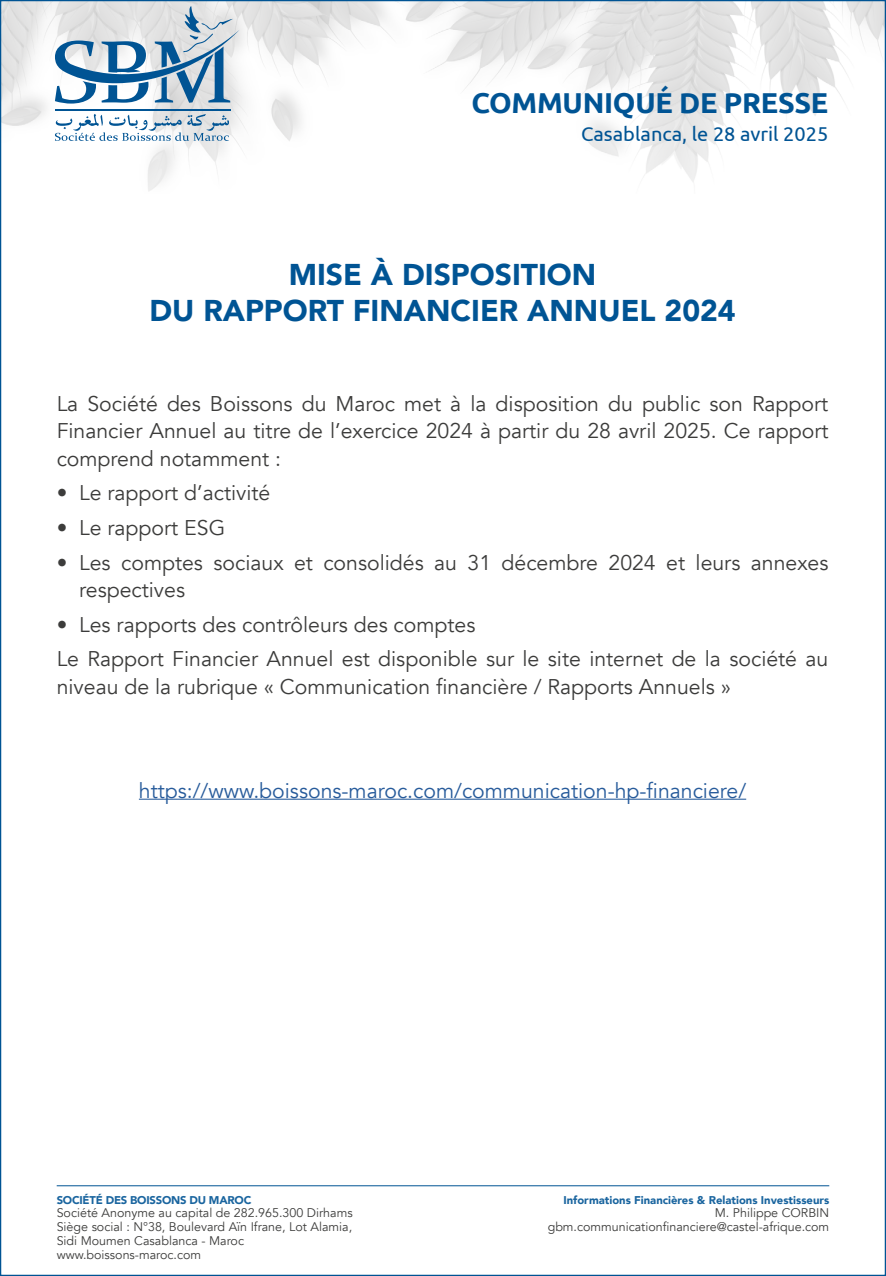
<style>
.page{position:relative;width:886px;height:1276px;background:#fff}
.page>*{position:absolute;margin:0;border:0;box-sizing:border-box;transform-origin:0 0}
.t1{font:900 30px/36px "Avenir";color:#005494;text-align:center}
.t2{font:700 28.75px "Ubuntu";letter-spacing:-.01em;color:#005494}
.t3{font:21.25px/27.5px "Avenir";color:#3c3c3b}
.t4{font:21.25px "Avenir";color:#275b9b}
.t5{font:20px "Ubuntu";color:#005494}
.t6{font:12.5px/13.8px "Avenir";color:#3c3c3b}
.t7{font:900 11.25px "Avenir";color:#1a659f}
.t8{font:900 11.25px "Avenir";letter-spacing:-.02em;color:#1a659f}
</style>
<div class="page">
<img style="left:2px;top:2px;width:882px;height:189px">
<hr style="left:57px;top:1185px;width:772px;height:1px;background:#005494">
<svg style="left:55px;top:114px;width:174px;height:27px"></svg>
<hr style="left:55px;top:110px;width:175px;height:1px;background:#005494">
<svg style="left:55px;top:6px;width:185px;height:98px"></svg>
<hr style="left:139px;top:798px;width:607px;height:1px;background:#275b9b">
<h2 class="t2" style="left:471px;top:86px;width:358px">COMMUNIQUÉ DE PRESSE</h2>
<p class="t5" style="left:581px;top:122px;width:249px">Casablanca, le 28 avril 2025</p>
<h1 class="t1" style="left:149px;top:256px;width:588px">MISE À DISPOSITION<br>DU RAPPORT FINANCIER ANNUEL 2024</h1>
<p class="t3" style="left:57px;top:390px;width:773px;text-align:justify">La Société des Boissons du Maroc met à la disposition du public son Rapport Financier Annuel au titre de l’exercice 2024 à partir du 28 avril 2025. Ce rapport comprend notamment :</p>
<p class="t3" style="left:57px;top:480px;width:215px">• Le rapport d’activité</p>
<p class="t3" style="left:57px;top:514px;width:170px">• Le rapport ESG</p>
<p class="t3" style="left:79px;top:549px;width:751px;text-indent:-23px">• Les comptes sociaux et consolidés au 31 décembre 2024 et leurs annexes respectives</p>
<p class="t3" style="left:57px;top:607px;width:773px;line-height:34.6px">• Les rapports des contrôleurs des comptes<br>Le Rapport Financier Annuel est disponible sur le site internet de la société au</p>
<p class="t3" style="left:57px;top:673px;width:676px">niveau de la rubrique « Communication financière / Rapports Annuels »</p>
<p class="t4" style="left:139px;top:777px;width:609px">https://www.boissons-maroc.com/communication-hp-financiere/</p>
<p class="t8" style="left:57px;top:1190px;width:196px">SOCIÉTÉ DES BOISSONS DU MAROC</p>
<p class="t6" style="left:57px;top:1206px;width:297px">Société Anonyme au capital de 282.965.300 Dirhams Siège social : N°38, Boulevard Aïn Ifrane, Lot Alamia, Sidi Moumen Casablanca - Maroc www.boissons-maroc.com</p>
<p class="t7" style="left:563px;top:1190px;width:267px">Informations Financières &amp; Relations Investisseurs</p>
<p class="t6" style="left:548px;top:1206px;width:283px;text-align:right">M. Philippe CORBIN gbm.communicationfinanciere@castel-afrique.com</p>
</div>
